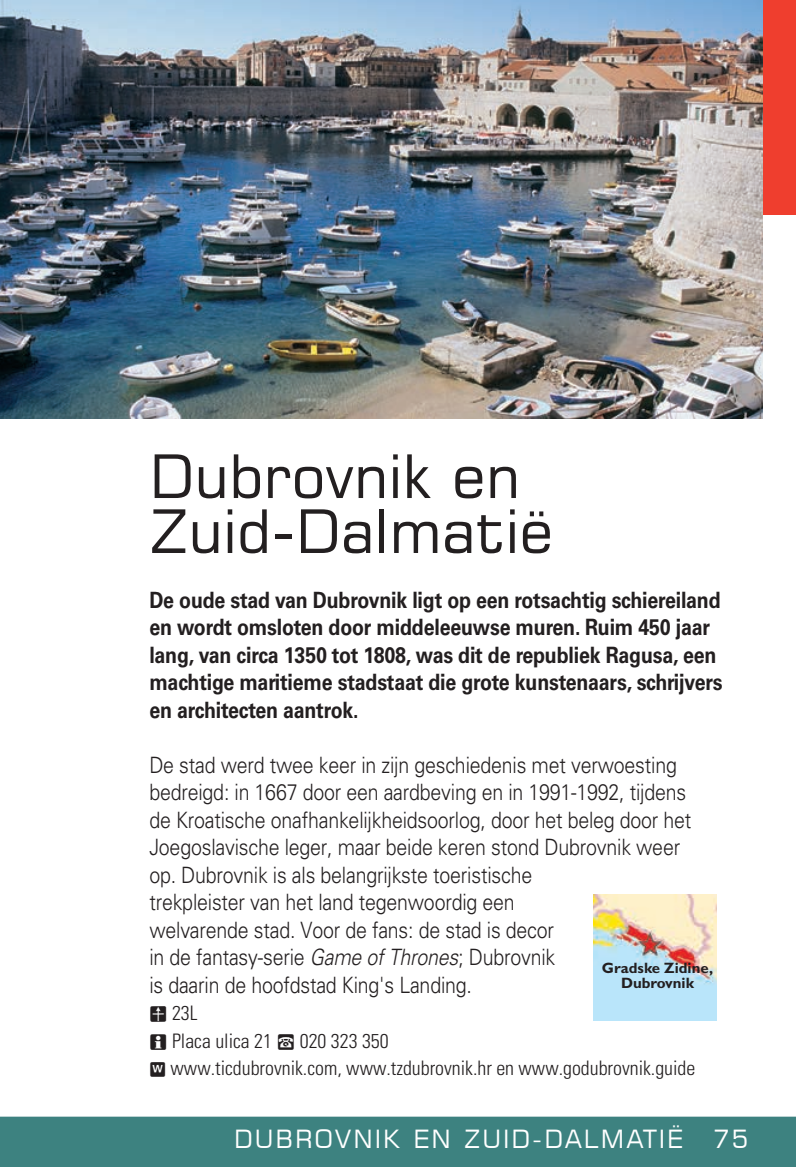
<style>
.page{position:relative;width:796px;height:1167px;background:#fff}
.page>*{position:absolute;margin:0;border:0;box-sizing:border-box;transform-origin:0 0}
.t1{font:60px/55px "Square 721 BT";color:#231f20}
.t2{font:25px "Square 721 BT";letter-spacing:.08em;color:#fff}
.t3{font:300 22.5px/27.5px "Univers LT Std";letter-spacing:-.01em;color:#231f20;scale:.87 1}
.t4{font:700 22.5px/27.5px "Univers LT Pro 65";letter-spacing:-.01em;color:#231f20;scale:.87 1}
.t5{font:300 condensed 20px/27.5px "Univers LT Std";color:#231f20}
.t6{font:700 17.5px "Gill Sans";color:#231f20;scale:.8 1}
.t7{font:700 15px/15px "Gill Sans";color:#231f20;text-align:right}
.s1{font-style:italic}
.s2{font-family:"Watenhoe Icoontjes";font-weight:400;font-stretch:normal}
.s3{font-family:"Watenhoe Icoontjes";font-weight:400;font-stretch:normal;font-size:18.75px}
</style>
<div class="page">
<div style="left:0;top:1115px;width:795px;height:52px;background:#3d8280"></div>
<div style="left:762px;top:0;width:33px;height:215px;background:#ef3e2e"></div>
<hr style="left:0;top:1114px;width:795px;height:2px;background:#fff">
<img style="left:0;top:0;width:762px;height:418px">
<img style="left:593px;top:894px;width:123px;height:126px">
<h1 class="t1" style="left:149px;top:448px;width:405px">Dubrovnik en<br>Zuid-Dalmatië</h1>
<p class="t4" style="left:149px;top:585px;width:660px">De oude stad van Dubrovnik ligt op een rotsachtig schiereiland en wordt omsloten door middeleeuwse muren. Ruim 450 jaar lang, van circa 1350 tot 1808, was dit de republiek Ragusa, een machtige maritieme stadstaat die grote kunstenaars, schrijvers en architecten aantrok.</p>
<p class="t3" style="left:149px;top:751px;width:624px">De stad werd twee keer in zijn geschiedenis met verwoesting bedreigd: in 1667 door een aardbeving en in 1991-1992, tijdens de Kroatische onafhankelijkheidsoorlog, door het beleg door het Joegoslavische leger, maar beide keren stond Dubrovnik weer op. Dubrovnik is als belangrijkste toeristische<br>trekpleister van het land tegenwoordig een<br>welvarende stad. Voor de fans: de stad is decor<br>in de fantasy-serie <span class="s1">Game of Thrones</span>; Dubrovnik<br>is daarin de hoofdstad King's Landing.</p>
<p class="t5" style="left:149px;top:999px;width:547px"><span class="s2">A</span> 23L<br><span class="s2">L</span> Placa ulica 21 <span class="s2">C</span> 020 323 350<br><span class="s3">M</span> www.ticdubrovnik.com, www.tzdubrovnik.hr en www.godubrovnik.guide</p>
<p class="t7" style="left:362px;top:483px;width:51px">Zagreb</p>
<p class="t7" style="left:342px;top:624px;width:113px;text-align:left">Nacionalni Park<br>Plitvicka Jezera</p>
<p class="t6" style="left:552px;top:683px;width:27px">BA</p>
<p class="t7" style="left:265px;top:752px;width:43px">Zadar</p>
<p class="t7" style="left:277px;top:818px;width:156px">Dioklecijanova Palaca,<br>Split</p>
<p class="t7" style="left:381px;top:859px;width:75px">Zlatni Rat,<br>Brac</p>
<p class="t7" style="left:475px;top:902px;width:36px">Hvar</p>
<p class="t7" style="left:529px;top:930px;width:37px">Mljet</p>
<p class="t7" style="left:601px;top:960px;width:113px;text-align:center">Gradske Zidine,<br>Dubrovnik</p>
<p class="t2" style="left:234px;top:1123px;width:516px">DUBROVNIK EN ZUID-DALMATIË 75</p>
</div>
